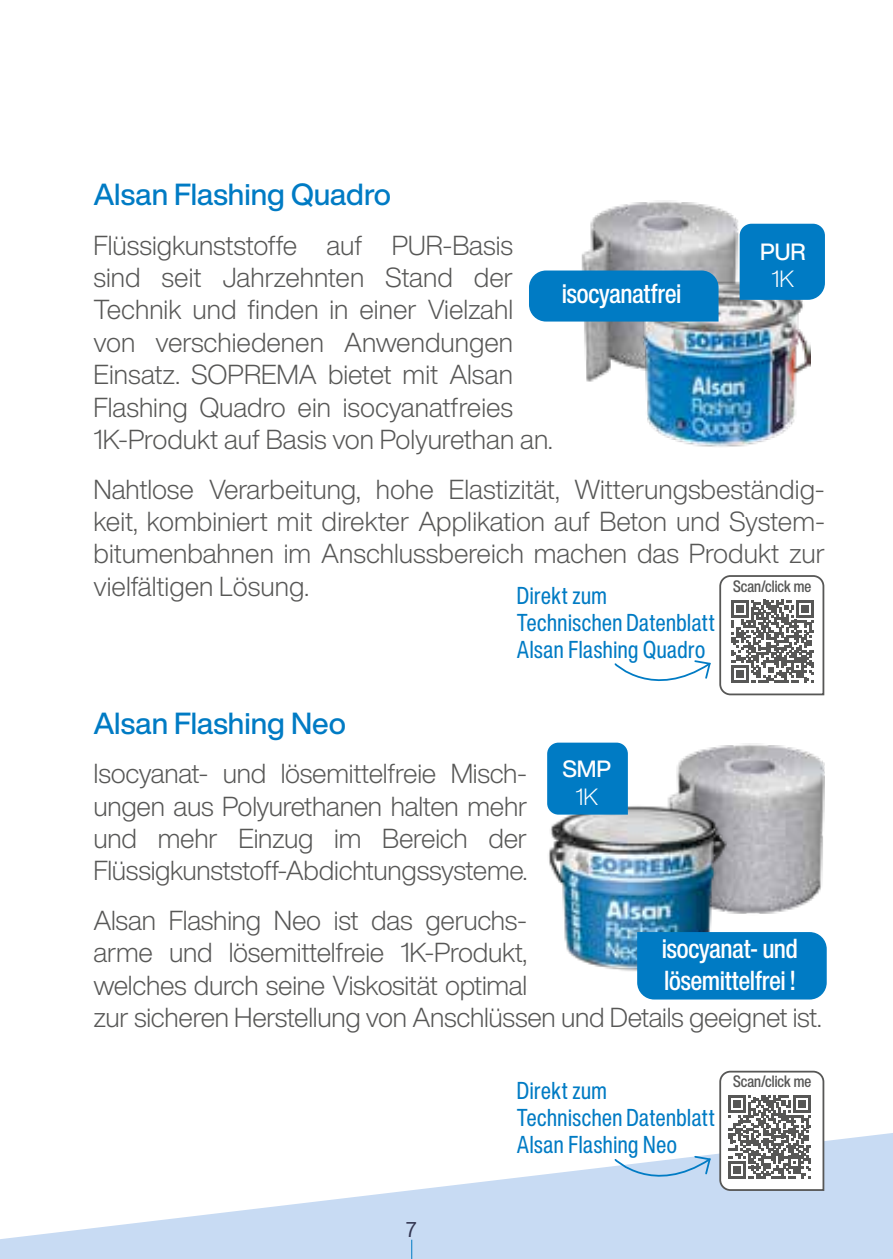
<style>
.page{position:relative;width:893px;height:1259px;background:#fff}
.page>*{position:absolute;margin:0;border:0;box-sizing:border-box;transform-origin:0 0}
.t1{font:500 30px "Helvetica Now Display";color:#007bc4}
.t2{font:300 27px/32.4px "Helvetica Now Display";letter-spacing:-.01em;color:#575756}
.t3{font:500 27px/32.4px "Helvetica Now Disp Cn";color:#fff}
.t4{font:24px/27px "Helvetica Now Disp Cn";letter-spacing:.025em;color:#007bc4}
.t5{font:500 23.1px "Helvetica Now Display";color:#fff}
.t6{font:300 23.1px "Helvetica Now Display";color:#fff}
.t7{font:21px "Helvetica Now Display";color:#333651}
.t8{font:500 16.2px "Helvetica Now Disp Cn";color:#575756}
</style>
<div class="page">
<svg style="left:0;top:1133px;width:893px;height:126px;fill:#c8dbf3"></svg>
<svg style="left:411px;top:1239px;width:1px;height:20px"></svg>
<img style="left:542px;top:200px;width:196px;height:182px">
<img style="left:637px;top:278px;width:173px;height:169px">
<img style="left:763px;top:745px;width:62px;height:169px">
<img style="left:548px;top:743px;width:215px;height:228px">
<div style="left:637px;top:932px;width:190px;height:67px;background:#007bc4"></div>
<div style="left:740px;top:224px;width:85px;height:76px;background:#007bc4"></div>
<div style="left:529px;top:270px;width:189px;height:51px;background:#007bc4"></div>
<svg style="left:614px;top:660px;width:97px;height:21px"></svg>
<svg style="left:719px;top:575px;width:106px;height:121px"></svg>
<svg style="left:614px;top:1154px;width:98px;height:42px;background:#c4daf2"></svg>
<svg style="left:718px;top:1070px;width:107px;height:121px"></svg>
<div style="left:547px;top:742px;width:81px;height:72px;background:#007bc4"></div>
<p class="t1" style="left:94px;top:174px;width:299px">Alsan Flashing Quadro</p>
<p class="t2" style="left:94px;top:228px;width:461px">Flüssigkunststoffe auf PUR-Basis sind seit Jahrzehnten Stand der Technik und finden in einer Vielzahl von verschiedenen Anwendungen Einsatz. SOPREMA bietet mit Alsan Flashing Quadro ein isocyanatfreies 1K-Produkt auf Basis von Polyurethan an.</p>
<p class="t2" style="left:94px;top:472px;width:733px;text-align:justify">Nahtlose Verarbeitung, hohe Elastizität, Witterungsbeständig&shy;keit, kombiniert mit direkter Applikation auf Beton und System&shy;bitumenbahnen im Anschlussbereich machen das Produkt zur vielfältigen Lösung.</p>
<p class="t5" style="left:760px;top:236px;width:47px">PUR</p>
<p class="t6" style="left:772px;top:263px;width:24px">1K</p>
<p class="t3" style="left:562px;top:278px;width:121px">isocyanatfrei</p>
<p class="t8" style="left:733px;top:575px;width:80px">Scan/click me</p>
<p class="t4" style="left:517px;top:582px;width:199px">Direkt zum<br>Technischen Datenblatt<br>Alsan Flashing Quadro</p>
<p class="t1" style="left:94px;top:702px;width:254px">Alsan Flashing Neo</p>
<p class="t2" style="left:94px;top:757px;width:435px;text-align:justify">Isocyanat- und lösemittelfreie Misch&shy;ungen aus Polyurethanen halten mehr und mehr Einzug im Bereich der Flüssigkunststoff-Abdichtungssysteme.</p>
<p class="t2" style="left:94px;top:903px;width:729px">Alsan Flashing Neo ist das geruchs-<br>arme und lösemittelfreie 1K-Produkt,<br>welches durch seine Viskosität optimal<br>zur sicheren Herstellung von Anschlüssen und Details geeignet ist.</p>
<p class="t5" style="left:562px;top:752px;width:51px">SMP</p>
<p class="t6" style="left:575px;top:780px;width:24px">1K</p>
<p class="t3" style="left:662px;top:932px;width:137px">isocyanat- und lösemittelfrei !</p>
<p class="t7" style="left:406px;top:1215px;width:12px">7</p>
<p class="t4" style="left:517px;top:1077px;width:199px">Direkt zum<br>Technischen Datenblatt<br>Alsan Flashing Neo</p>
<p class="t8" style="left:733px;top:1071px;width:80px">Scan/click me</p>
</div>
